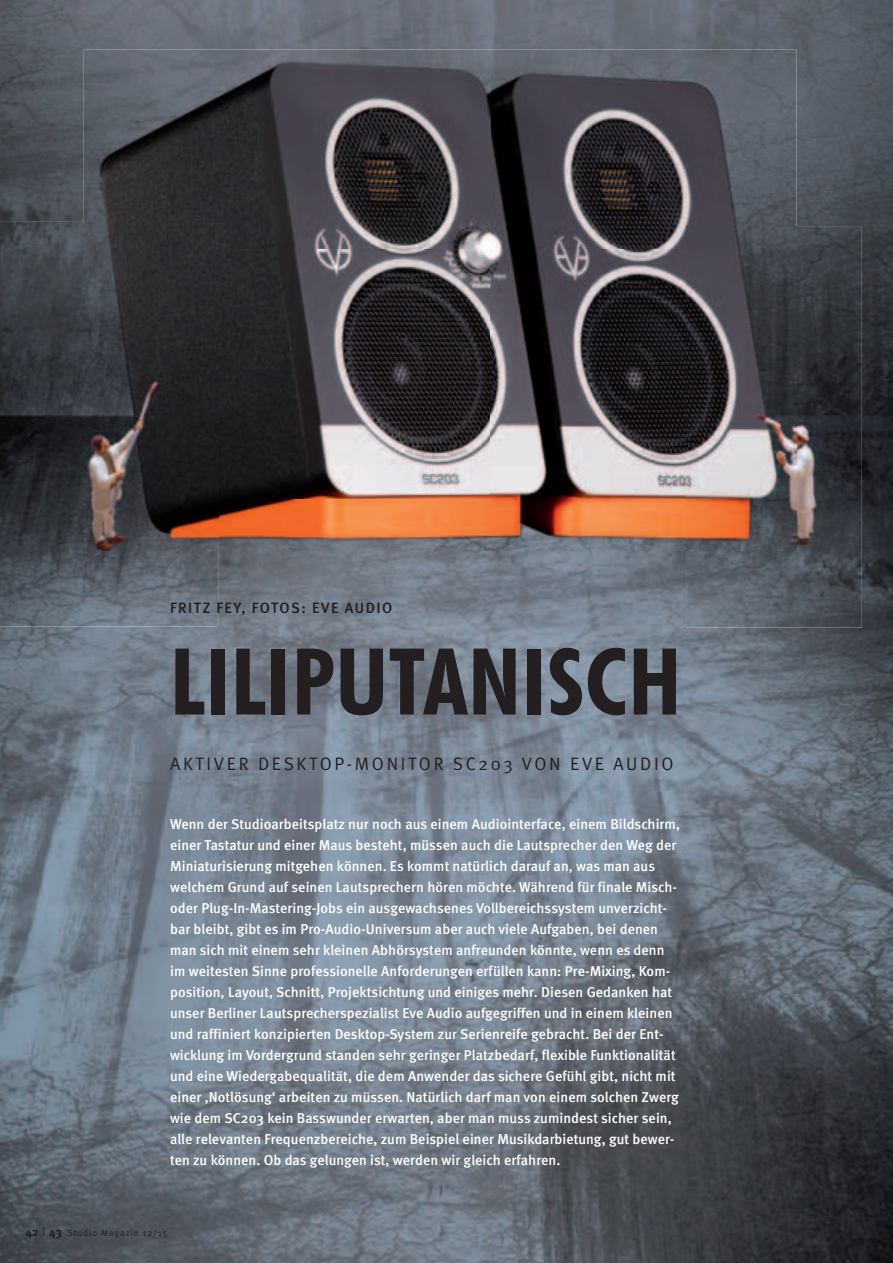
<style>
.page{position:relative;width:893px;height:1263px;background:#fff}
.page>*{position:absolute;margin:0;border:0;box-sizing:border-box;transform-origin:0 0}
.t1{font:700 condensed 92.55px "Futura BT";letter-spacing:.005em;color:#231f20}
.t2{font:18px "Meta Normal";letter-spacing:.15em;color:#231f20}
.t3{font:500 15px "Meta";letter-spacing:.1em;color:#231f20}
.t4{font:500 14.25px/21px "Meta";letter-spacing:.005em;color:#fff}
.t5{font:9px "Meta Normal";letter-spacing:.1em;color:#231f20}
.s1{font-family:"Meta";font-weight:700;font-size:12px}
.s2{font-family:"Meta Caps";font-size:12px}
</style>
<div class="page">
<img style="left:0;top:0;width:893px;height:1263px">
<img style="left:84px;top:50px;width:712px;height:199px">
<img style="left:218px;top:249px;width:468px;height:301px">
<img style="left:0;top:221px;width:218px;height:405px">
<img style="left:84px;top:221px;width:134px;height:329px">
<img style="left:686px;top:226px;width:176px;height:401px">
<img style="left:686px;top:226px;width:110px;height:324px">
<p class="t3" style="left:170px;top:599px;width:224px">FRITZ FEY, FOTOS: EVE AUDIO</p>
<h1 class="t1" style="left:170px;top:625px;width:513px">LILIPUTANISCH</h1>
<p class="t2" style="left:170px;top:753px;width:505px">AKTIVER DESKTOP-MONITOR SC203 VON EVE AUDIO</p>
<p class="t4" style="left:170px;top:813px;width:511px">Wenn der Studioarbeitsplatz nur noch aus einem Audiointerface, einem Bildschirm, einer Tastatur und einer Maus besteht, müssen auch die Lautsprecher den Weg der Miniaturisierung mitgehen können. Es kommt natürlich darauf an, was man aus welchem Grund auf seinen Lautsprechern hören möchte. Während für finale Misch&shy;oder Plug-In-Mastering-Jobs ein ausgewachsenes Vollbereichssystem unverzicht&shy;bar bleibt, gibt es im Pro-Audio-Universum aber auch viele Aufgaben, bei denen man sich mit einem sehr kleinen Abhörsystem anfreunden könnte, wenn es denn im weitesten Sinne professionelle Anforderungen erfüllen kann: Pre-Mixing, Kom&shy;position, Layout, Schnitt, Projektsichtung und einiges mehr. Diesen Gedanken hat unser Berliner Lautsprecherspezialist Eve Audio aufgegriffen und in einem kleinen und raffiniert konzipierten Desktop-System zur Serienreife gebracht. Bei der Ent&shy;wicklung im Vordergrund standen sehr geringer Platzbedarf, flexible Funktionalität und eine Wiedergabequalität, die dem Anwender das sichere Gefühl gibt, nicht mit einer ‚Notlösung‘ arbeiten zu müssen. Natürlich darf man von einem solchen Zwerg wie dem SC203 kein Basswunder erwarten, aber man muss zumindest sicher sein, alle relevanten Frequenzbereiche, zum Beispiel einer Musikdarbietung, gut bewer&shy;ten zu können. Ob das gelungen ist, werden wir gleich erfahren.</p>
<p class="t5" style="left:26px;top:1227px;width:143px"><span class="s1">42</span> <span class="s2">|</span> <span class="s1">43</span> Studio Magazin 12/15</p>
</div>
